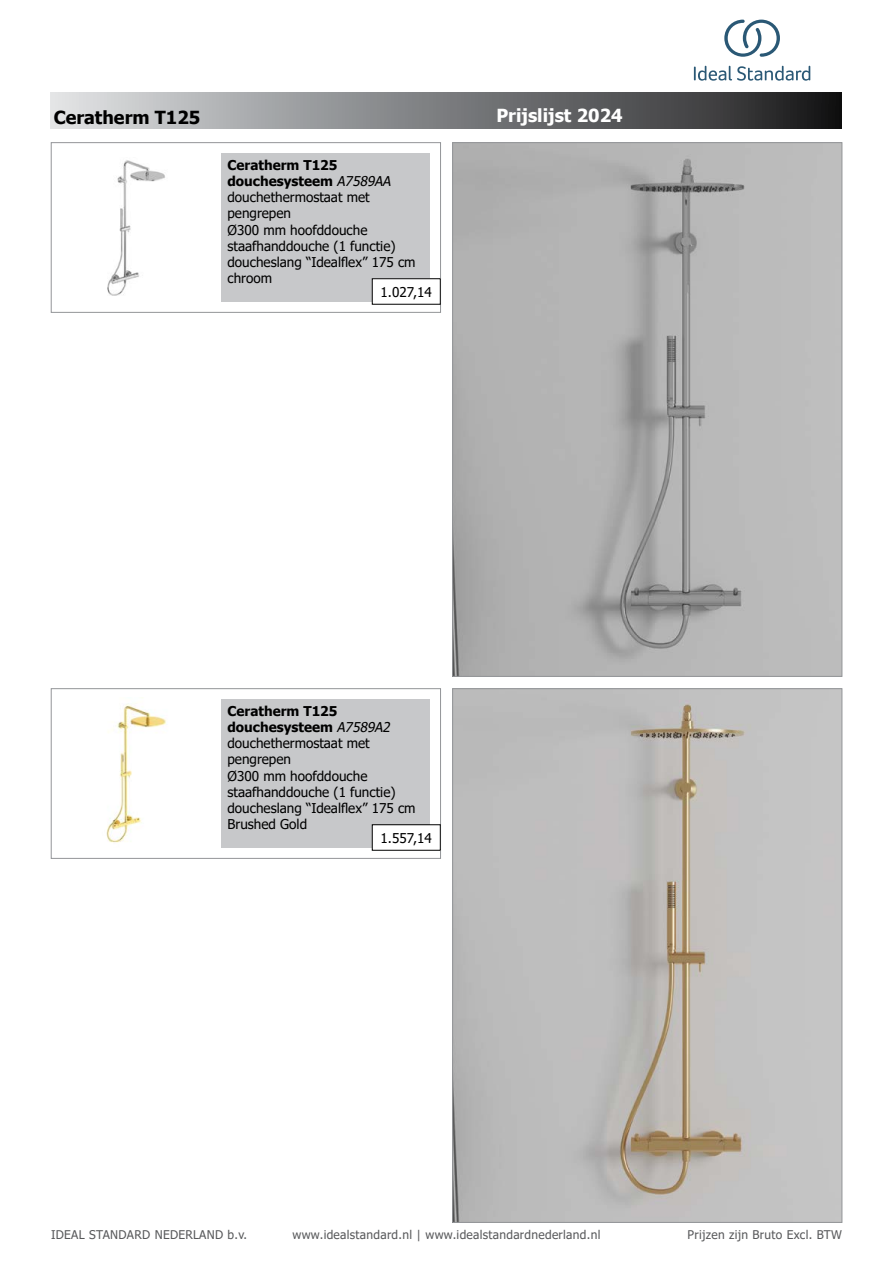
<style>
.page{position:relative;width:893px;height:1263px;background:#fff}
.page>*{position:absolute;margin:0;border:0;box-sizing:border-box;transform-origin:0 0}
.t1{font:700 18px "Tahoma";color:#fff}
.t2{font:700 18px "Tahoma";color:#000}
.t3{font:13.5px/16.2px "Tahoma";color:#000}
.t4{font:12px "Tahoma";letter-spacing:.025em;color:#58595b}
.s1{font-weight:700}
.s2{font-style:italic}
</style>
<div class="page">
<div style="left:51px;top:92px;width:791px;height:37px;background:linear-gradient(to right,#dee1e3,#1a1a1b)"></div>
<div style="left:51px;top:142px;width:390px;height:171px;border:1px solid #939598"></div>
<img style="left:107px;top:160px;width:58px;height:136px">
<div style="left:221px;top:153px;width:209px;height:149px;background:#c7c8ca"></div>
<div style="left:51px;top:688px;width:390px;height:170px;border:1px solid #939598"></div>
<img style="left:106px;top:697px;width:61px;height:146px">
<div style="left:221px;top:699px;width:209px;height:149px;background:#c7c8ca"></div>
<img style="left:454px;top:144px;width:386px;height:530px">
<img style="left:454px;top:690px;width:386px;height:530px">
<div style="left:372px;top:279px;width:68px;height:25px;background:#fff"></div>
<div style="left:372px;top:825px;width:68px;height:25px;background:#fff"></div>
<div style="left:372px;top:824px;width:68px;height:26px;border:1px solid #000"></div>
<svg style="left:694px;top:66px;width:116px;height:15px"></svg>
<svg style="left:724px;top:20px;width:56px;height:37px"></svg>
<h1 class="t2" style="left:54px;top:105px;width:148px">Ceratherm T125</h1>
<p class="t3" style="left:227px;top:158px;width:190px"><span class="s1">Ceratherm T125 douchesysteem</span> <span class="s2">A7589AA </span>douchethermostaat met pengrepen<br>Ø300 mm hoofddouche staafhanddouche (1 functie) doucheslang “Idealflex” 175 cm chroom</p>
<p class="t3" style="left:381px;top:284px;width:53px">1.027,14</p>
<h1 class="t1" style="left:496px;top:103px;width:128px">Prijslijst 2024</h1>
<p class="t3" style="left:227px;top:703px;width:190px"><span class="s1">Ceratherm T125 douchesysteem</span> <span class="s2">A7589A2 </span>douchethermostaat met pengrepen<br>Ø300 mm hoofddouche staafhanddouche (1 functie) doucheslang “Idealflex” 175 cm<br>Brushed Gold</p>
<p class="t3" style="left:381px;top:830px;width:53px">1.557,14</p>
<p class="t4" style="left:51px;top:1227px;width:198px">IDEAL STANDARD NEDERLAND b.v.</p>
<p class="t4" style="left:292px;top:1227px;width:309px">www.idealstandard.nl | www.idealstandardnederland.nl</p>
<p class="t4" style="left:688px;top:1227px;width:156px">Prijzen zijn Bruto Excl. BTW</p>
</div>
